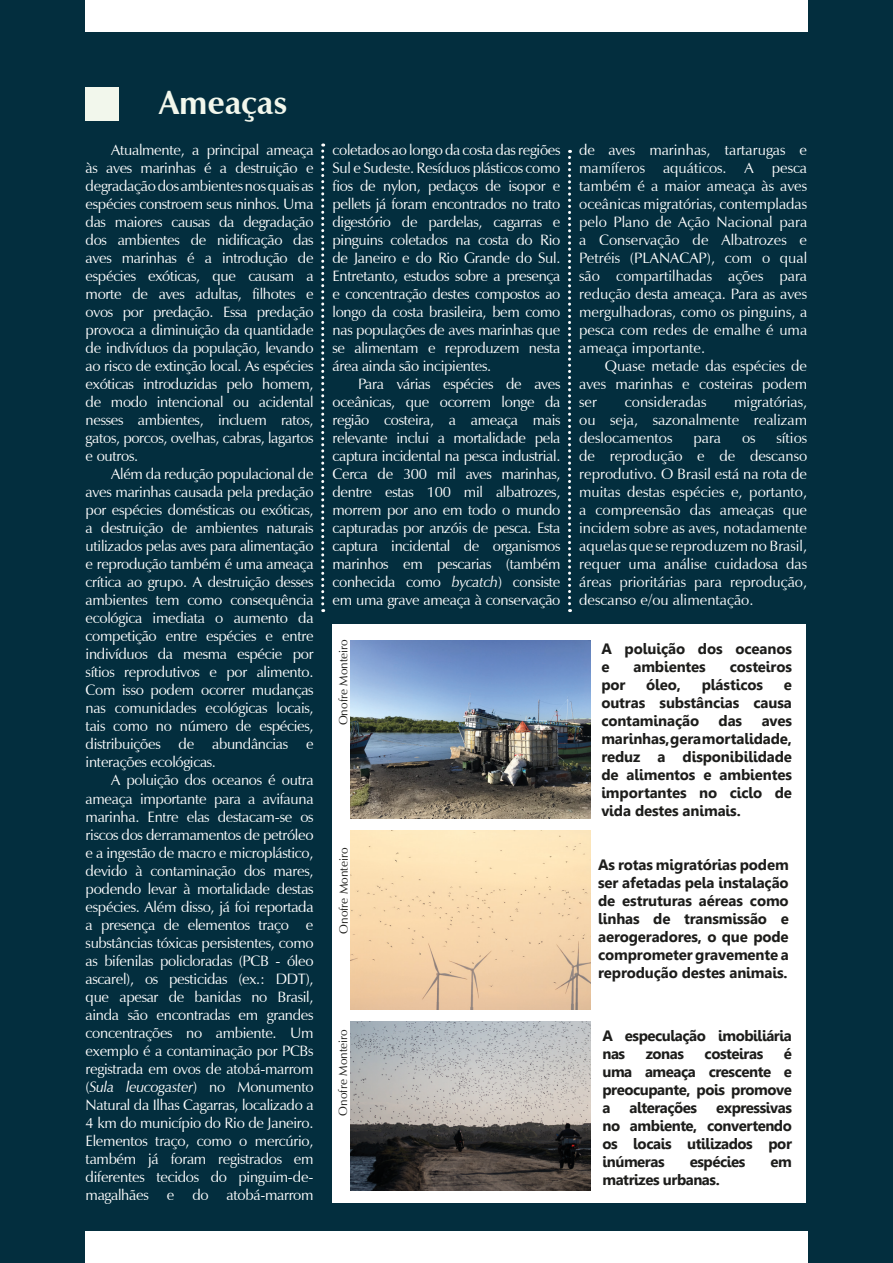
<style>
.page{position:relative;width:893px;height:1263px;background:#032e3e}
.page>*{position:absolute;margin:0;border:0;box-sizing:border-box;transform-origin:0 0}
.TITULOS_VERDE{font:700 33px "Zapf Humanist 601 BT";color:#f2f7ec}
.t1{font:15px/18px "Zapf Humanist 601 BT";letter-spacing:-.02em;color:#fff;text-align:justify}
.t2{font:700 15px/18px "Gisha";letter-spacing:-.015em;color:#1d1d1b;text-align:justify}
.t3{font:15px "Zapf Humanist 601 BT";color:#fff}
.t4{font:12px "Zapf Humanist 601 BT";color:#1d1d1b}
.s1{font-style:italic}
</style>
<div class="page">
<div style="left:85px;top:87px;width:34px;height:34px;background:#f2f7ec"></div>
<div style="left:85px;top:0;width:723px;height:32px;background:#fff"></div>
<div style="left:85px;top:1231px;width:723px;height:32px;background:#fff"></div>
<svg style="left:321px;top:144px;width:3px;height:468px"></svg>
<svg style="left:568px;top:150px;width:3px;height:462px"></svg>
<div style="left:332px;top:624px;width:474px;height:579px;background:#fff"></div>
<img style="left:351px;top:640px;width:239px;height:179px">
<img style="left:351px;top:1021px;width:239px;height:170px">
<img style="left:351px;top:830px;width:239px;height:179px">
<p class="TITULOS_VERDE" style="left:159px;top:82px;width:130px">Ameaças</p>
<p class="t1" style="left:86px;top:141px;width:229px;text-indent:26px">Atualmente, a principal ameaça às aves marinhas é a destruição e degradação dos ambientes nos quais as espécies constroem seus ninhos. Uma das maiores causas da degradação dos ambientes de nidificação das aves marinhas é a introdução de espécies exóticas, que causam a morte de aves adultas, filhotes e ovos por predação. Essa predação provoca a diminuição da quantidade de indivíduos da população, levando ao risco de extinção local. As espécies exóticas introduzidas pelo homem, de modo intencional ou acidental nesses ambientes, incluem ratos, gatos, porcos, ovelhas, cabras, lagartos e outros.</p>
<p class="t1" style="left:86px;top:465px;width:229px;text-indent:26px">Além da redução populacional de aves marinhas causada pela predação por espécies domésticas ou exóticas, a destruição de ambientes naturais utilizados pelas aves para alimentação e reprodução também é uma ameaça crítica ao grupo. A destruição desses ambientes tem como consequência ecológica imediata o aumento da competição entre espécies e entre indivíduos da mesma espécie por sítios reprodutivos e por alimento.<br>Com isso podem ocorrer mudanças nas comunidades ecológicas locais, tais como no número de espécies, distribuições de abundâncias e interações ecológicas.</p>
<p class="t1" style="left:86px;top:771px;width:229px;text-indent:26px">A poluição dos oceanos é outra ameaça importante para a avifauna marinha. Entre elas destacam-se os riscos dos derramamentos de petróleo e a ingestão de macro e microplástico, devido à contaminação dos mares, podendo levar à mortalidade destas espécies. Além disso, já foi reportada a presença de elementos traço e substâncias tóxicas persistentes, como as bifenilas policloradas (PCB - óleo ascarel), os pesticidas (ex.: DDT), que apesar de banidas no Brasil, ainda são encontradas em grandes concentrações no ambiente. Um exemplo é a contaminação por PCBs registrada em ovos de atobá-marrom (<span class="s1">Sula leucogaster</span>) no Monumento Natural da Ilhas Cagarras, localizado a 4 km do município do Rio de Janeiro.<br>Elementos traço, como o mercúrio, também já foram registrados em diferentes tecidos do pinguim-de&shy;magalhães e do atobá-marrom</p>
<p class="t1" style="left:332px;top:141px;width:229px">coletados ao longo da costa das regiões Sul e Sudeste. Resíduos plásticos como fios de nylon, pedaços de isopor e pellets já foram encontrados no trato digestório de pardelas, cagarras e pinguins coletados na costa do Rio de Janeiro e do Rio Grande do Sul.<br>Entretanto, estudos sobre a presença e concentração destes compostos ao longo da costa brasileira, bem como nas populações de aves marinhas que se alimentam e reproduzem nesta área ainda são incipientes.</p>
<p class="t1" style="left:332px;top:375px;width:229px;text-indent:26px">Para várias espécies de aves oceânicas, que ocorrem longe da região costeira, a ameaça mais relevante inclui a mortalidade pela captura incidental na pesca industrial.<br>Cerca de 300 mil aves marinhas, dentre estas 100 mil albatrozes, morrem por ano em todo o mundo capturadas por anzóis de pesca. Esta captura incidental de organismos marinhos em pescarias (também conhecida como <span class="s1">bycatch</span>) consiste em uma grave ameaça à conservação</p>
<p class="t4" style="left:336px;top:725px;width:88px;rotate:-90deg">Onofre Monteiro</p>
<p class="t4" style="left:336px;top:934px;width:88px;rotate:-90deg">Onofre Monteiro</p>
<p class="t4" style="left:336px;top:1115px;width:88px;rotate:-90deg">Onofre Monteiro</p>
<p class="t1" style="left:579px;top:141px;width:229px">de aves marinhas, tartarugas e mamíferos aquáticos. A pesca também é a maior ameaça às aves oceânicas migratórias, contempladas pelo Plano de Ação Nacional para a Conservação de Albatrozes e Petréis (PLANACAP), com o qual são compartilhadas ações para redução desta ameaça. Para as aves mergulhadoras, como os pinguins, a pesca com redes de emalhe é uma ameaça importante.</p>
<p class="t1" style="left:579px;top:357px;width:229px;text-indent:26px">Quase metade das espécies de aves marinhas e costeiras podem ser</p>
<p class="t3" style="left:625px;top:393px;width:83px">consideradas</p>
<p class="t1" style="left:579px;top:393px;width:229px;text-indent:155px">migratórias, ou seja, sazonalmente realizam deslocamentos</p>
<p class="t1" style="left:579px;top:429px;width:229px;text-indent:197px">sítios de reprodução e de descanso reprodutivo. O Brasil está na rota de muitas destas espécies e, portanto, a compreensão das ameaças que incidem sobre as aves, notadamente aquelas que se reproduzem no Brasil, requer uma análise cuidadosa das áreas prioritárias para reprodução, descanso e/ou alimentação.</p>
<p class="t1" style="left:693px;top:429px;width:29px">para</p>
<p class="t1" style="left:742px;top:429px;width:15px">os</p>
<p class="t2" style="left:601px;top:640px;width:192px">A poluição dos oceanos e</p>
<p class="t2" style="left:633px;top:658px;width:74px">ambientes</p>
<p class="t2" style="left:730px;top:658px;width:64px">costeiros</p>
<p class="t2" style="left:601px;top:676px;width:26px">por</p>
<p class="t2" style="left:646px;top:676px;width:36px">óleo,</p>
<p class="t2" style="left:702px;top:676px;width:63px">plásticos</p>
<p class="t2" style="left:601px;top:676px;width:192px;text-indent:183px">e outras substâncias causa contaminação</p>
<p class="t2" style="left:719px;top:712px;width:25px">das</p>
<p class="t2" style="left:601px;top:712px;width:192px;text-indent:160px">aves marinhas, gera mortalidade, reduz a disponibilidade de alimentos e ambientes importantes no ciclo de vida destes animais.</p>
<p class="t2" style="left:598px;top:856px;width:192px">As rotas migratórias podem ser afetadas pela instalação de estruturas aéreas como linhas de transmissão e aerogeradores, o que pode comprometer gravemente a reprodução destes animais.</p>
<p class="t2" style="left:602px;top:1026px;width:191px">A especulação imobiliária nas</p>
<p class="t2" style="left:646px;top:1044px;width:40px">zonas</p>
<p class="t2" style="left:705px;top:1044px;width:60px">costeiras</p>
<p class="t2" style="left:602px;top:1044px;width:191px;text-indent:181px">é uma ameaça crescente e preocupante, pois promove a</p>
<p class="t2" style="left:629px;top:1098px;width:69px">alterações</p>
<p class="t2" style="left:602px;top:1098px;width:191px;text-indent:114px">expressivas no ambiente, convertendo os locais utilizados por inúmeras</p>
<p class="t2" style="left:690px;top:1152px;width:57px">espécies</p>
<p class="t2" style="left:771px;top:1152px;width:23px">em</p>
<p class="t2" style="left:602px;top:1170px;width:119px">matrizes urbanas.</p>
</div>
